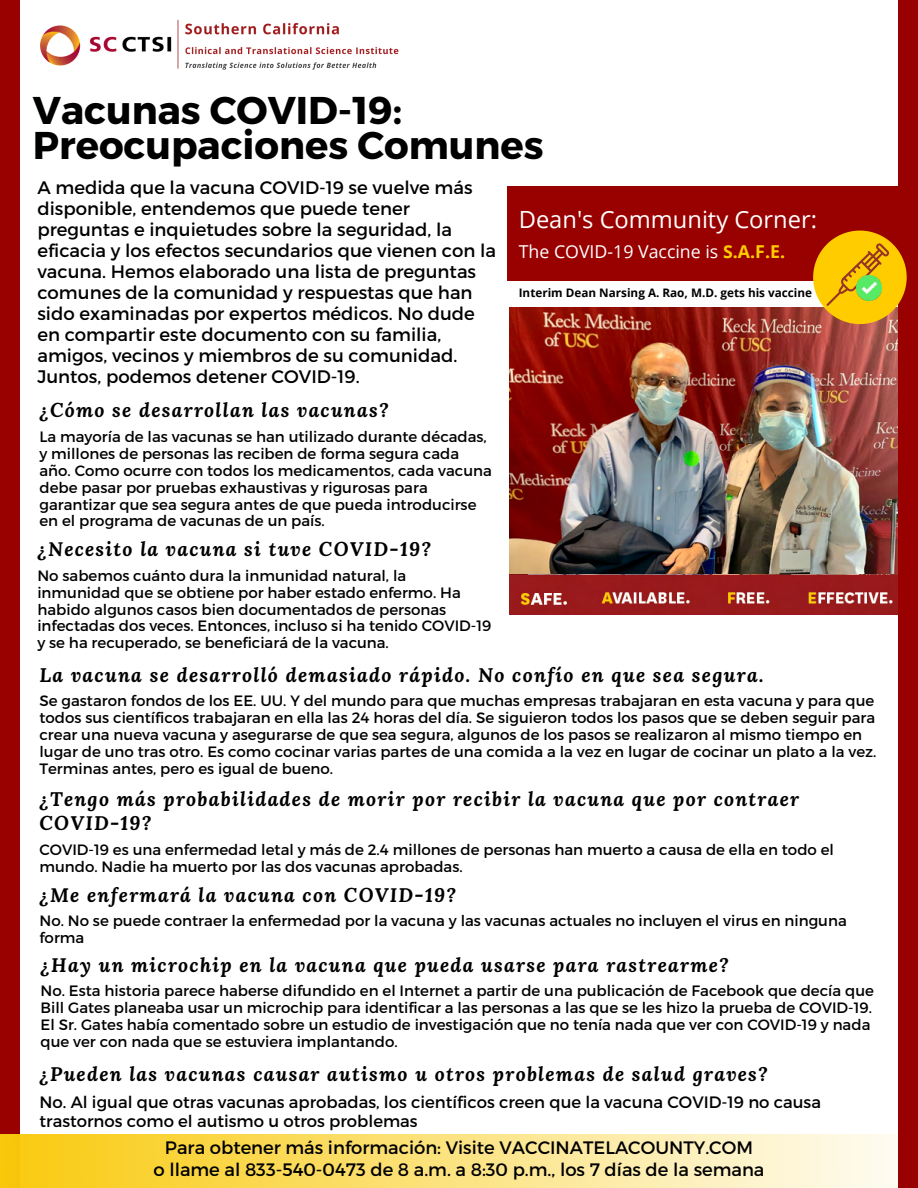
<style>
.page{position:relative;width:918px;height:1188px;background:#fff}
.page>*{position:absolute;margin:0;border:0;box-sizing:border-box;transform-origin:0 0}
.t1{font:700 38.7px/35.4px "Montserrat";color:#000}
.t2{font:23.7px "Open Sans";color:#fff}
.t3{font:italic 700 19.5px/24.8px "Lora";letter-spacing:.065em;color:#000}
.t4{font:18.15px/21px "Montserrat";color:#000}
.t5{font:18px "Montserrat";color:#000}
.t6{font:17.7px "Open Sans";color:#fff}
.t7{font:16.5px/19px "Montserrat";color:#000}
.t8{font:15px/16.8px "Montserrat";color:#000}
.t9{font:700 11.7px "Open Sans";color:#000}
.s1{font-weight:700;color:#fc0}
</style>
<div class="page">
<img style="left:40px;top:20px;width:359px;height:50px">
<div style="left:0;top:0;width:19px;height:1188px;background:#900"></div>
<div style="left:0;top:1134px;width:918px;height:54px;background:linear-gradient(to right,#f9ca0d,#fefdf7)"></div>
<img style="left:509px;top:307px;width:389px;height:268px">
<div style="left:507px;top:186px;width:410px;height:94px;background:#900"></div>
<img style="left:509px;top:575px;width:389px;height:39px">
<div style="left:898px;top:0;width:20px;height:1188px;background:#900"></div>
<svg style="left:813px;top:231px;width:94px;height:93px;background:#e49e0b"></svg>
<img style="left:856px;top:275px;width:26px;height:26px">
<p class="t1" style="left:33px;top:91px;width:512px">Vacunas COVID-19:<br>Preocupaciones Comunes</p>
<p class="t4" style="left:37px;top:176px;width:460px">A medida que la vacuna COVID-19 se vuelve más disponible, entendemos que puede tener preguntas e inquietudes sobre la seguridad, la eficacia y los efectos secundarios que vienen con la vacuna. Hemos elaborado una lista de preguntas comunes de la comunidad y respuestas que han sido examinadas por expertos médicos. No dude en compartir este documento con su familia, amigos, vecinos y miembros de su comunidad.<br>Juntos, podemos detener COVID-19.</p>
<p class="t3" style="left:39px;top:398px;width:351px">¿Cómo se desarrollan las vacunas?</p>
<p class="t8" style="left:39px;top:428px;width:454px">La mayoría de las vacunas se han utilizado durante décadas, y millones de personas las reciben de forma segura cada año. Como ocurre con todos los medicamentos, cada vacuna debe pasar por pruebas exhaustivas y rigurosas para garantizar que sea segura antes de que pueda introducirse en el programa de vacunas de un país.</p>
<p class="t3" style="left:37px;top:536px;width:395px">¿Necesito la vacuna si tuve COVID-19?</p>
<p class="t8" style="left:37px;top:566px;width:455px">No sabemos cuánto dura la inmunidad natural, la inmunidad que se obtiene por haber estado enfermo. Ha habido algunos casos bien documentados de personas infectadas dos veces. Entonces, incluso si ha tenido COVID-19 y se ha recuperado, se beneficiará de la vacuna.</p>
<p class="t2" style="left:519px;top:203px;width:300px">Dean's Community Corner:</p>
<p class="t6" style="left:519px;top:239px;width:268px">The COVID-19 Vaccine is <span class="s1">S.A.F.E.</span></p>
<p class="t9" style="left:519px;top:284px;width:295px">Interim Dean Narsing A. Rao, M.D. gets his vaccine</p>
<p class="t3" style="left:39px;top:662px;width:726px">La vacuna se desarrolló demasiado rápido. No confío en que sea segura.</p>
<p class="t8" style="left:39px;top:692px;width:839px">Se gastaron fondos de los EE. UU. Y del mundo para que muchas empresas trabajaran en esta vacuna y para que todos sus científicos trabajaran en ella las 24 horas del día. Se siguieron todos los pasos que se deben seguir para crear una nueva vacuna y asegurarse de que sea segura, algunos de los pasos se realizaron al mismo tiempo en lugar de uno tras otro. Es como cocinar varias partes de una comida a la vez en lugar de cocinar un plato a la vez.<br>Terminas antes, pero es igual de bueno.</p>
<p class="t3" style="left:39px;top:786px;width:761px">¿Tengo más probabilidades de morir por recibir la vacuna que por contraer<br>COVID-19?</p>
<p class="t8" style="left:39px;top:841px;width:796px">COVID-19 es una enfermedad letal y más de 2.4 millones de personas han muerto a causa de ella en todo el mundo. Nadie ha muerto por las dos vacunas aprobadas.</p>
<p class="t3" style="left:39px;top:882px;width:418px">¿Me enfermará la vacuna con COVID-19?</p>
<p class="t8" style="left:39px;top:911px;width:809px">No. No se puede contraer la enfermedad por la vacuna y las vacunas actuales no incluyen el virus en ninguna forma</p>
<p class="t3" style="left:41px;top:952px;width:690px">¿Hay un microchip en la vacuna que pueda usarse para rastrearme?</p>
<p class="t8" style="left:41px;top:982px;width:835px">No. Esta historia parece haberse difundido en el Internet a partir de una publicación de Facebook que decía que Bill Gates planeaba usar un microchip para identificar a las personas a las que se les hizo la prueba de COVID-19.<br>El Sr. Gates había comentado sobre un estudio de investigación que no tenía nada que ver con COVID-19 y nada que ver con nada que se estuviera implantando.</p>
<p class="t3" style="left:39px;top:1061px;width:730px">¿Pueden las vacunas causar autismo u otros problemas de salud graves?</p>
<p class="t7" style="left:39px;top:1091px;width:783px">No. Al igual que otras vacunas aprobadas, los científicos creen que la vacuna COVID-19 no causa trastornos como el autismo u otros problemas</p>
<p class="t5" style="left:165px;top:1136px;width:590px">Para obtener más información: Visite VACCINATELACOUNTY.COM</p>
<p class="t5" style="left:153px;top:1158px;width:613px">o llame al 833-540-0473 de 8 a.m. a 8:30 p.m., los 7 días de la semana</p>
</div>
